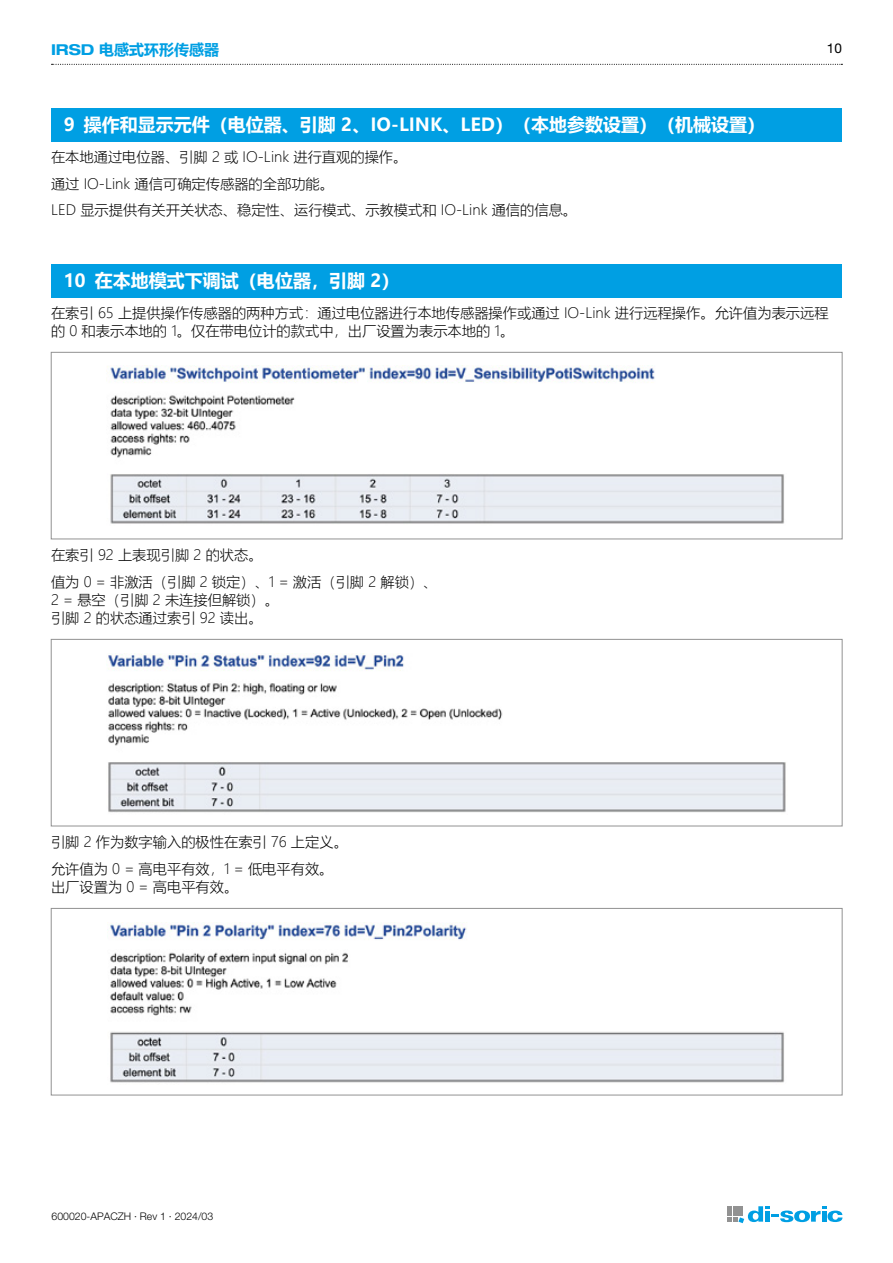
<style>
.page{position:relative;width:893px;height:1263px;background:#fff}
.page>*{position:absolute;margin:0;border:0;box-sizing:border-box;transform-origin:0 0}
.t1{font:700 18px "Microsoft Ya Hei";color:#fff}
.t2{font:700 15px "Microsoft Ya Hei";color:#009fe3}
.t3{font:300 14.25px/26.5px "Microsoft Ya Hei";color:#000}
.t4{font:13.5px "Helvetica Neue LTW1 G";color:#000}
.t5{font:300 10.5px "Helvetica Neue LTW1 G";color:#000}
.s1{font-family:"Helvetica Neue LTW1 G";font-stretch:expanded}
</style>
<div class="page">
<svg style="left:727px;top:1206px;width:115px;height:17px"></svg>
<hr style="left:822px;top:1211px;width:4px;height:11px;background:#009fe3">
<svg style="left:52px;top:64px;width:790px;height:1px"></svg>
<div style="left:51px;top:108px;width:791px;height:34px;background:#009fe3"></div>
<div style="left:51px;top:264px;width:791px;height:34px;background:#009fe3"></div>
<img style="left:107px;top:365px;width:677px;height:159px">
<div style="left:51px;top:352px;width:791px;height:187px;border:1px solid #929292"></div>
<img style="left:108px;top:653px;width:678px;height:160px">
<div style="left:51px;top:639px;width:791px;height:187px;border:1px solid #929292"></div>
<img style="left:110px;top:923px;width:674px;height:160px">
<div style="left:51px;top:908px;width:791px;height:187px;border:1px solid #929292"></div>
<p class="t2" style="left:51px;top:39px;width:170px"><span class="s1">IRSD</span> 电感式环形传感器</p>
<p class="t4" style="left:827px;top:40px;width:17px">10</p>
<p class="t1" style="left:64px;top:112px;width:703px">9 操作和显示元件（电位器、引脚 2、IO-LINK、LED）（本地参数设置）（机械设置）</p>
<p class="t3" style="left:51px;top:143px;width:528px">在本地通过电位器、引脚 2 或 IO-Link 进行直观的操作。<br>通过 IO-Link 通信可确定传感器的全部功能。<br>LED 显示提供有关开关状态、稳定性、运行模式、示教模式和 IO-Link 通信的信息。</p>
<p class="t1" style="left:64px;top:268px;width:337px">10 在本地模式下调试（电位器，引脚 2）</p>
<p class="t3" style="left:51px;top:303px;width:779px;line-height:18px">在索引 65 上提供操作传感器的两种方式：通过电位器进行本地传感器操作或通过 IO-Link 进行远程操作。允许值为表示远程的 0 和表示本地的 1。仅在带电位计的款式中，出厂设置为表示本地的 1。</p>
<p class="t3" style="left:51px;top:541px;width:388px">在索引 92 上表现引脚 2 的状态。<br>值为 0 = 非激活（引脚 2 锁定）、1 = 激活（引脚 2 解锁）、</p>
<p class="t3" style="left:51px;top:590px;width:229px;line-height:18px">2 = 悬空（引脚 2 未连接但解锁）。引脚 2 的状态通过索引 92 读出。</p>
<p class="t3" style="left:51px;top:828px;width:298px">引脚 2 作为数字输入的极性在索引 76 上定义。允许值为 0 = 高电平有效，1 = 低电平有效。</p>
<p class="t3" style="left:51px;top:873px;width:189px">出厂设置为 0 = 高电平有效。</p>
<p class="t5" style="left:52px;top:1210px;width:163px">600020-APACZH · Rev 1 · 2024/03</p>
</div>
